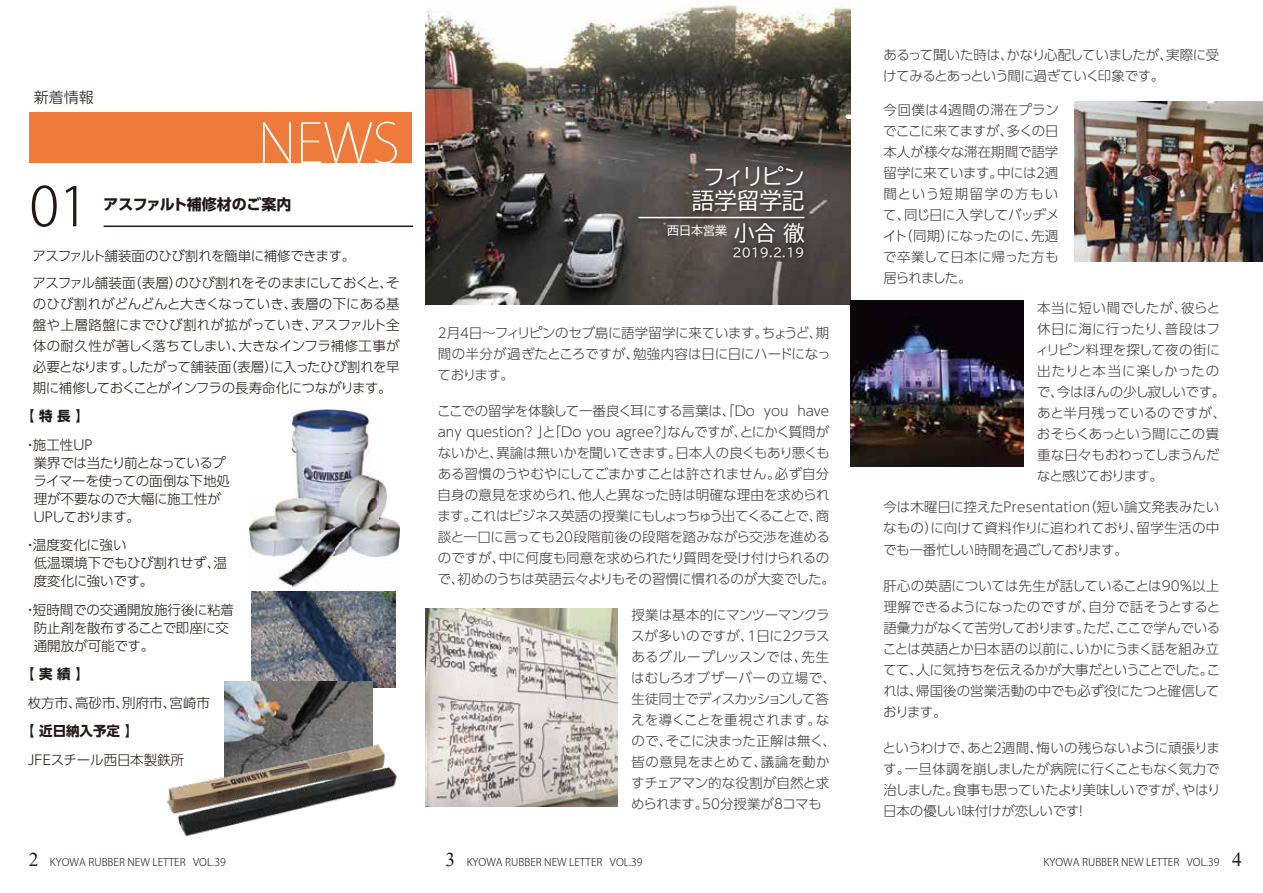
<style>
.page{position:relative;width:1263px;height:893px;background:#fff}
.page>*{position:absolute;margin:0;border:0;box-sizing:border-box;transform-origin:0 0}
.t1{font:200 54px "Koz Go Pr 6 N";color:#fff}
.t2{font:300 54px "Koz Go Pr 6 N";color:#221815}
.t3{font:22.5px/24px "TBUD Go Std";letter-spacing:-.03em;color:#fff;text-align:center}
.t4{font:21px "TBUD Go Std";color:#fff}
.t5{font:700 15px "UD Shin Go Pro";letter-spacing:-.015em;color:#221815}
.t6{font:300 15px "UD Shin Go Pro";color:#221815}
.t7{font:300 13.5px/21px "UD Shin Go Pro";letter-spacing:-.015em;color:#3e3a39;text-align:justify}
.t8{font:300 13.5px/18px "UD Shin Go Pro";letter-spacing:-.02em;color:#221815}
.t9{font:300 13.5px/18px "UD Shin Go Pro";color:#221815}
.t10{font:300 13.5px/21px "UD Shin Go Pro";letter-spacing:-.035em;color:#3e3a39}
.t11{font:700 13.5px "UD Shin Go Pro";color:#221815}
.t12{font:12px "TBUD Go Std";color:#fff}
.t13{font:300 10.5px "Koz Go Pr 6 N";color:#221815}
.s1{font-family:"Times New Roman";font-weight:400;font-size:19.5px}
</style>
<div class="page">
<img style="left:425px;top:4px;width:425px;height:300px">
<div style="left:848px;top:114px;width:59px;height:5px;background:#fff"></div>
<div style="left:29px;top:112px;width:383px;height:51px;background:#ee7b3c"></div>
<hr style="left:104px;top:226px;width:309px;height:1px;background:#221815">
<img style="left:686px;top:160px;width:128px;height:51px">
<img style="left:728px;top:227px;width:86px;height:14px">
<img style="left:632px;top:211px;width:182px;height:16px">
<hr style="left:638px;top:217px;width:166px;height:1px;background:#fff">
<img style="left:727px;top:241px;width:87px;height:30px">
<img style="left:425px;top:608px;width:192px;height:198px">
<img style="left:1075px;top:102px;width:188px;height:159px">
<img style="left:850px;top:300px;width:173px;height:167px">
<img style="left:251px;top:592px;width:144px;height:96px">
<img style="left:249px;top:410px;width:151px;height:177px">
<img style="left:224px;top:681px;width:148px;height:60px">
<img style="left:166px;top:741px;width:231px;height:95px">
<p class="t6" style="left:34px;top:86px;width:62px">新着情報</p>
<h1 class="t1" style="left:258px;top:113px;width:143px">NEWS</h1>
<h1 class="t2" style="left:30px;top:176px;width:60px">01</h1>
<p class="t5" style="left:103px;top:192px;width:190px">アスファルト補修材のご案内</p>
<p class="t8" style="left:33px;top:242px;width:369px;line-height:27px">アスファルト舗装面のひび割れを簡単に補修できます。<br>アスファル舗装面（表層）のひび割れをそのままにしておくと、そ</p>
<p class="t8" style="left:33px;top:293px;width:368px;line-height:21px;text-align:justify">のひび割れがどんどんと大きくなっていき、表層の下にある基盤や上層路盤にまでひび割れが拡がっていき、アスファルト全体の耐久性が著しく落ちてしまい、大きなインフラ補修工事が必要となります。したがって舗装面（表層）に入ったひび割れを早期に補修しておくことがインフラの長寿命化につながります。</p>
<p class="t11" style="left:21px;top:405px;width:69px">【 特 長 】</p>
<p class="t8" style="left:33px;top:435px;width:198px;text-indent:-10px">・施工性UP<br>業界では当たり前となっているプライマーを使っての面倒な下地処理が不要なので大幅に施工性が<br>UPしております。</p>
<p class="t8" style="left:34px;top:535px;width:195px;text-indent:-10px">・温度変化に強い<br>低温環境下でもひび割れせず、温度変化に強いです。</p>
<p class="t9" style="left:34px;top:600px;width:202px;text-indent:-10px">・短時間での交通開放施行後に粘着防止剤を散布することで即座に交通開放が可能です。</p>
<p class="t11" style="left:21px;top:663px;width:69px">【 実 績 】</p>
<p class="t9" style="left:28px;top:693px;width:184px">枚方市、高砂市、別府市、宮崎市</p>
<p class="t11" style="left:21px;top:720px;width:119px">【 近日納入予定 】</p>
<p class="t9" style="left:28px;top:750px;width:158px">JFEスチール西日本製鉄所</p>
<h2 class="t3" style="left:692px;top:164px;width:115px">フィリピン語学留学記</h2>
<h3 class="t4" style="left:734px;top:216px;width:72px">小合 徹</h3>
<p class="t12" style="left:667px;top:221px;width:61px">西日本営業</p>
<p class="t12" style="left:732px;top:242px;width:73px">2019.2.19</p>
<p class="t7" style="left:438px;top:322px;width:395px">2月4日～フィリピンのセブ島に語学留学に来ています。ちょうど、期間の半分が過ぎたところですが、勉強内容は日に日にハードになっております。</p>
<p class="t7" style="left:437px;top:400px;width:399px;text-align:left">ここでの留学を体験して一番良く耳にする言葉は、「Do you have any question? 」と「Do you agree?」なんですが、とにかく質問がないかと、異論は無いかを聞いてきます。日本人の良くもあり悪くもある習慣のうやむやにしてごまかすことは許されません。必ず自分自身の意見を求められ、他人と異なった時は明確な理由を求められます。これはビジネス英語の授業にもしょっちゅう出てくることで、商談と一口に言っても20段階前後の段階を踏みながら交渉を進めるのですが、中に何度も同意を求められたり質問を受け付けられるので、初めのうちは英語云々よりもその習慣に慣れるのが大変でした。</p>
<p class="t7" style="left:631px;top:604px;width:206px;text-align:left">授業は基本的にマンツーマンクラスが多いのですが、1日に２クラスあるグループレッスンでは、先生はむしろオブザーバーの立場で、生徒同士でディスカッションして答えを導くことを重視されます。なので、そこに決まった正解は無く、皆の意見をまとめて、議論を動かすチェアマン的な役割が自然と求められます。50分授業が8コマも</p>
<p class="t10" style="left:883px;top:44px;width:338px">あるって聞いた時は、かなり心配していましたが、実際に受けてみるとあっという間に過ぎていく印象です。</p>
<p class="t7" style="left:883px;top:99px;width:178px">今回僕は４週間の滞在プランでここに来てますが、多くの日本人が様々な滞在期間で語学留学に来ています。中には２週間という短期留学の方もいて、同じ日に入学してバッヂメイト（同期）になったのに、先週で卒業して日本に帰った方も居られました。</p>
<p class="t7" style="left:1035px;top:296px;width:192px;text-align:left">本当に短い間でしたが、彼らと休日に海に行ったり、普段はフィリピン料理を探して夜の街に出たりと本当に楽しかったので、今はほんの少し寂しいです。あと半月残っているのですが、おそらくあっという間にこの貴重な日々もおわってしまうんだなと感じております。</p>
<p class="t7" style="left:883px;top:496px;width:338px">今は木曜日に控えたPresentation（短い論文発表みたいなもの）に向けて資料作りに追われており、留学生活の中でも一番忙しい時間を過ごしております。</p>
<p class="t7" style="left:883px;top:574px;width:339px">肝心の英語については先生が話していることは90%以上理解できるようになったのですが、自分で話そうとすると語彙力がなくて苦労しております。ただ、ここで学んでいることは英語とか日本語の以前に、いかにうまく話を組み立てて、人に気持ちを伝えるかが大事だということでした。これは、帰国後の営業活動の中でも必ず役にたつと確信しております。</p>
<p class="t7" style="left:882px;top:736px;width:340px">というわけで、あと２週間、悔いの残らないように頑張ります。一旦体調を崩しましたが病院に行くこともなく気力で治しました。食事も思っていたより美味しいですが、やはり日本の優しい味付けが恋しいです！</p>
<p class="t13" style="left:29px;top:856px;width:199px"><span class="s1">2</span> KYOWA RUBBER NEW LETTER VOL.39</p>
<p class="t13" style="left:445px;top:856px;width:199px"><span class="s1">3</span> KYOWA RUBBER NEW LETTER VOL.39</p>
<p class="t13" style="left:1043px;top:856px;width:200px">KYOWA RUBBER NEW LETTER VOL.39 <span class="s1">4</span></p>
</div>
